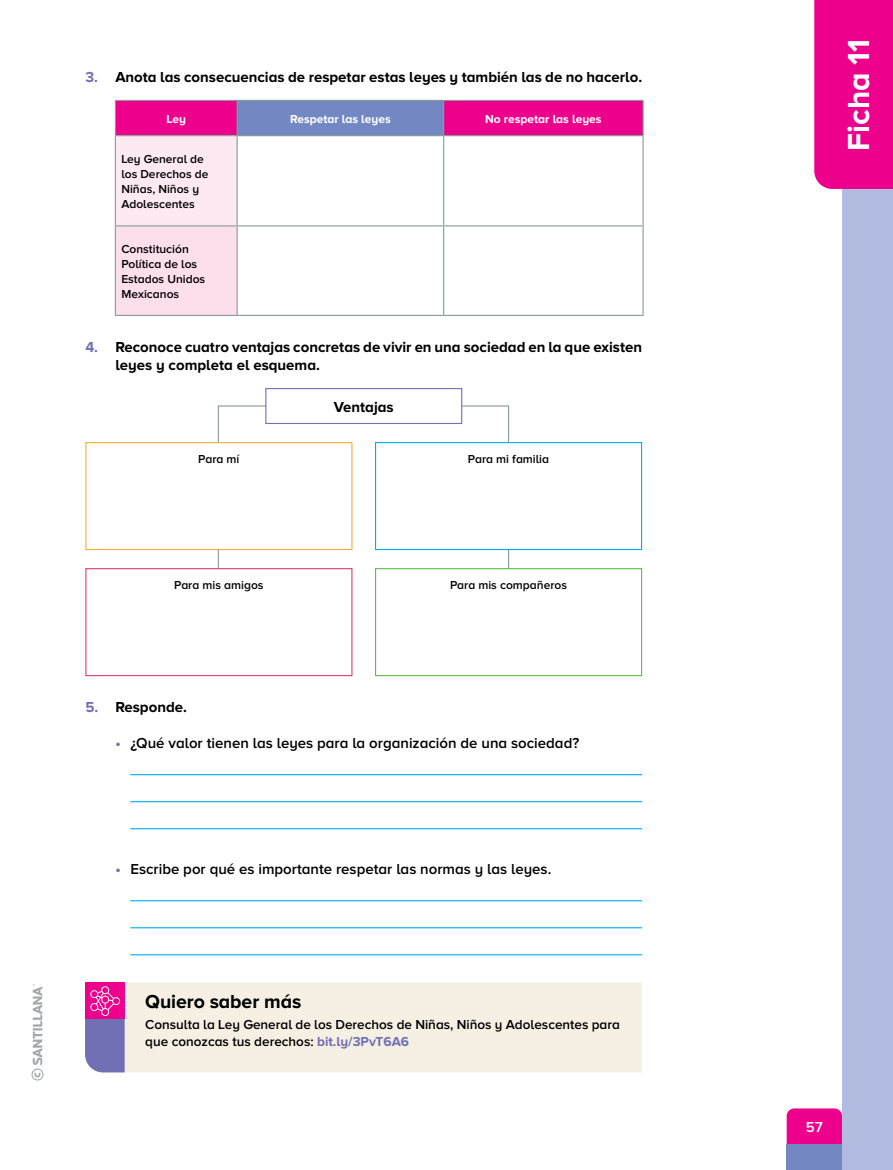
<style>
.page{position:relative;width:893px;height:1170px;background:#fff}
.page>*{position:absolute;margin:0;border:0;box-sizing:border-box;transform-origin:0 0}
.t1{font:700 31.5px "Proxima Nova A";color:#fff}
.t2{font:700 19.5px "Proxima Nova A";letter-spacing:-.005em;color:#000}
.t3{font:700 15px/18px "Proxima Nova A";color:#000}
.t4{font:600 15px "Proxima Nova A";color:#000}
.t5{font:600 15px "Proxima Nova A";color:#fff}
.t6{font:600 13.5px/16.5px "Proxima Nova A";color:#000}
.t7{font:600 12px/15px "Proxima Nova A";color:#000}
.t8{font:700 12px "Proxima Nova A";color:#fff}
.s1{color:#7170b4}
.s2{font-weight:700;color:#7170b4}
</style>
<div class="page">
<div style="left:842px;top:0;width:51px;height:1169px;background:#b1badf"></div>
<div style="left:787px;top:1108px;width:55px;height:36px;background:#ec008c"></div>
<div style="left:787px;top:1144px;width:55px;height:25px;background:#7387c3"></div>
<div style="left:814px;top:0;width:79px;height:189px;background:#ec008c"></div>
<div style="left:125px;top:982px;width:517px;height:90px;background:#f6efe3"></div>
<svg style="left:85px;top:982px;width:40px;height:90px;background:#a752ab"></svg>
<hr style="left:130px;top:774px;width:512px;height:1px;background:#00aeef">
<hr style="left:130px;top:801px;width:512px;height:1px;background:#00aeef">
<hr style="left:130px;top:828px;width:512px;height:1px;background:#00aeef">
<hr style="left:130px;top:900px;width:512px;height:1px;background:#00aeef">
<hr style="left:130px;top:927px;width:512px;height:1px;background:#00aeef">
<hr style="left:130px;top:954px;width:512px;height:1px;background:#00aeef">
<div style="left:116px;top:101px;width:526px;height:34px;background:#ec008c"></div>
<div style="left:237px;top:100px;width:207px;height:36px;background:#7387c3"></div>
<div style="left:115px;top:136px;width:122px;height:90px;background:#fde9f1"></div>
<svg style="left:238px;top:136px;width:404px;height:179px"></svg>
<div style="left:115px;top:226px;width:122px;height:89px;background:#fcdfeb"></div>
<hr style="left:115px;top:136px;width:1px;height:89px;background:#869c96">
<hr style="left:237px;top:136px;width:1px;height:89px;background:#869c96">
<hr style="left:443px;top:136px;width:1px;height:89px;background:#869c96">
<hr style="left:642px;top:136px;width:2px;height:89px;background:#869c96">
<hr style="left:115px;top:225px;width:122px;height:1px;background:#869c96">
<hr style="left:115px;top:226px;width:1px;height:89px;background:#869c96">
<hr style="left:237px;top:225px;width:207px;height:1px;background:#869c96">
<hr style="left:237px;top:226px;width:1px;height:89px;background:#869c96">
<hr style="left:444px;top:225px;width:200px;height:1px;background:#869c96">
<hr style="left:443px;top:226px;width:1px;height:89px;background:#869c96">
<hr style="left:642px;top:226px;width:2px;height:89px;background:#869c96">
<hr style="left:115px;top:315px;width:122px;height:1px;background:#869c96">
<hr style="left:237px;top:315px;width:207px;height:1px;background:#869c96">
<hr style="left:444px;top:315px;width:200px;height:1px;background:#869c96">
<hr style="left:115px;top:101px;width:1px;height:34px;background:#869c96">
<hr style="left:115px;top:100px;width:122px;height:1px;background:#869c96">
<hr style="left:115px;top:135px;width:122px;height:1px;background:#869c96">
<hr style="left:237px;top:101px;width:1px;height:34px;background:#869c96">
<hr style="left:237px;top:100px;width:207px;height:1px;background:#869c96">
<hr style="left:237px;top:135px;width:207px;height:1px;background:#869c96">
<hr style="left:443px;top:101px;width:1px;height:34px;background:#869c96">
<hr style="left:444px;top:100px;width:200px;height:1px;background:#869c96">
<hr style="left:642px;top:101px;width:2px;height:34px;background:#869c96">
<hr style="left:444px;top:135px;width:200px;height:1px;background:#869c96">
<svg style="left:217px;top:405px;width:293px;height:210px"></svg>
<div style="left:86px;top:442px;width:266px;height:107px;background:#fff"></div>
<div style="left:85px;top:442px;width:267px;height:108px;border:1px solid #fbaf34"></div>
<div style="left:376px;top:442px;width:266px;height:107px;background:#fff"></div>
<div style="left:375px;top:442px;width:267px;height:108px;border:1px solid #00aeef"></div>
<div style="left:86px;top:568px;width:266px;height:107px;background:#fff"></div>
<div style="left:85px;top:568px;width:267px;height:108px;border:1px solid #db406c"></div>
<div style="left:376px;top:568px;width:266px;height:107px;background:#fff"></div>
<div style="left:375px;top:568px;width:267px;height:108px;border:1px solid #62bb46"></div>
<div style="left:266px;top:388px;width:196px;height:35px;background:#fff"></div>
<div style="left:265px;top:388px;width:197px;height:36px;border:1px solid #7170b4"></div>
<svg style="left:32px;top:984px;width:12px;height:96px"></svg>
<p class="t3" style="left:85px;top:68px;width:558px"><span class="s1">3.</span> Anota las consecuencias de respetar estas leyes y también las de no hacerlo.</p>
<p class="t8" style="left:166px;top:112px;width:21px">Ley</p>
<p class="t8" style="left:290px;top:112px;width:102px">Respetar las leyes</p>
<p class="t8" style="left:485px;top:112px;width:118px">No respetar las leyes</p>
<p class="t7" style="left:121px;top:151px;width:89px">Ley General de los Derechos de<br>Niñas, Niños y<br>Adolescentes</p>
<p class="t7" style="left:121px;top:241px;width:85px">Constitución<br>Política de los<br>Estados Unidos<br>Mexicanos</p>
<p class="t3" style="left:115px;top:338px;width:528px;text-indent:-30px"><span class="s1">4.</span> Reconoce cuatro ventajas concretas de vivir en una sociedad en la que existen leyes y completa el esquema.</p>
<p class="t3" style="left:334px;top:397px;width:61px">Ventajas</p>
<p class="t7" style="left:198px;top:451px;width:43px">Para mí</p>
<p class="t7" style="left:468px;top:451px;width:83px">Para mi familia</p>
<p class="t7" style="left:174px;top:577px;width:91px">Para mis amigos</p>
<p class="t7" style="left:450px;top:577px;width:118px">Para mis compañeros</p>
<p class="t3" style="left:85px;top:698px;width:103px"><span class="s1">5.</span> Responde.</p>
<p class="t4" style="left:115px;top:734px;width:465px"><span class="s2">•</span> ¿Qué valor tienen las leyes para la organización de una sociedad?</p>
<p class="t4" style="left:115px;top:860px;width:438px"><span class="s2">•</span> Escribe por qué es importante respetar las normas y las leyes.</p>
<h2 class="t2" style="left:145px;top:990px;width:158px">Quiero saber más</h2>
<p class="t6" style="left:145px;top:1015px;width:476px">Consulta la Ley General de los Derechos de Niñas, Niños y Adolescentes para que conozcas tus derechos: <span class="s2">bit.ly/3PvT6A6</span></p>
<h1 class="t1" style="left:841px;top:151px;width:114px;rotate:-90deg">Ficha 11</h1>
<p class="t5" style="left:806px;top:1118px;width:18px">57</p>
</div>
